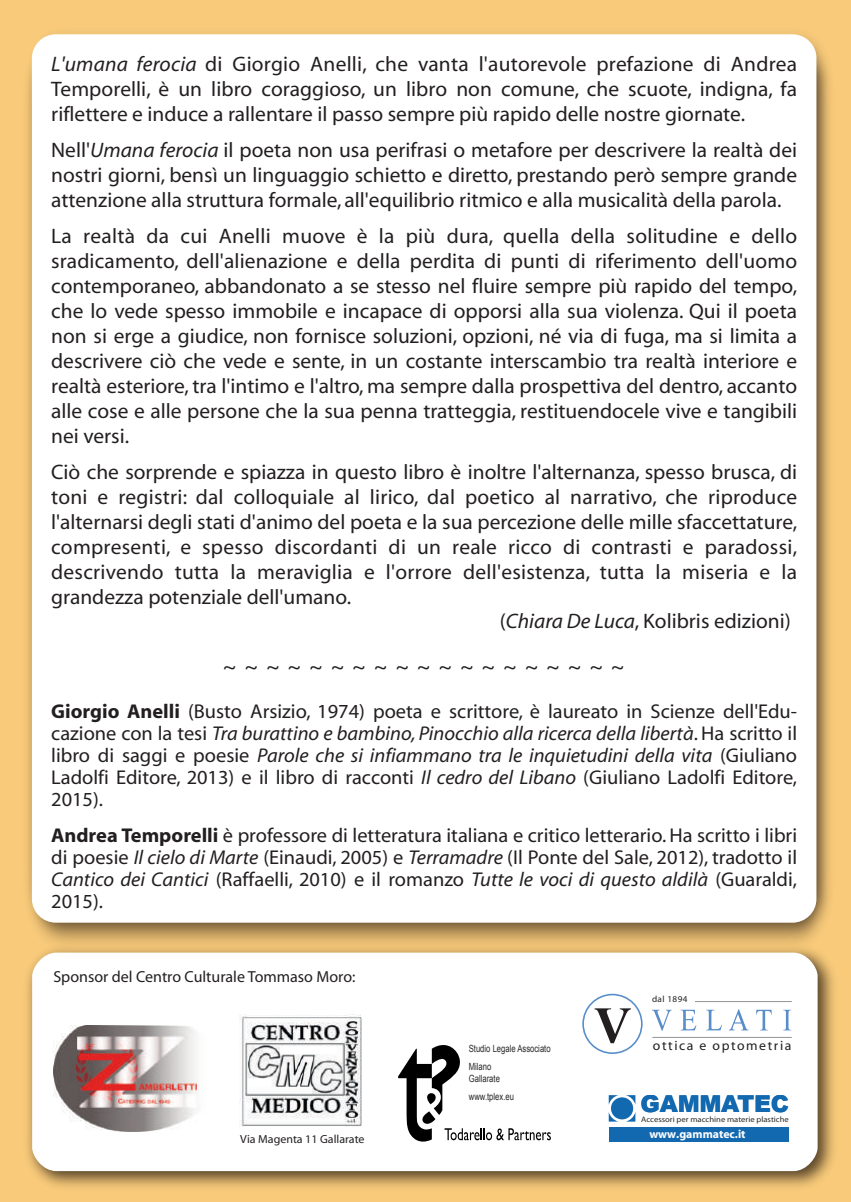
<style>
.page{position:relative;width:851px;height:1202px;background:#fff}
.page>*{position:absolute;margin:0;border:0;box-sizing:border-box;transform-origin:0 0}
.t1{font:900 23.2px "Arial";letter-spacing:-.01em;color:#1369b0}
.t2{font:italic 22px "Myriad";color:#231f20}
.t3{font:21px/25px "Myriad";color:#231f20;text-align:justify}
.t4{font:20px/22px "Myriad";color:#231f20;text-align:justify}
.t5{font:16px "Myriad";color:#231f20}
.t6{font:13.4px "Myriad";letter-spacing:.115em;color:#231f20}
.t7{font:11.8px "Myriad";color:#231f20}
.t8{font:700 11.8px "Myriad";color:#fff}
.t9{font:9.8px/17.8px "Arial";color:#282828;scale:.77 1}
.t10{font:9px "Myriad";letter-spacing:.05em;color:#231f20}
.t11{font:8px "Myriad";color:#262728;scale:1.09 1}
.s1{font-style:italic}
.s2{font-weight:700}
</style>
<div class="page">
<div style="left:0;top:0;width:850px;height:1202px;background:#f8ca7a"></div>
<img style="left:27px;top:35px;width:803px;height:905px">
<div style="left:32px;top:34px;width:784px;height:889px;background:#fff;border-radius:24px"></div>
<img style="left:27px;top:940px;width:807px;height:247px">
<div style="left:32px;top:953px;width:785px;height:218px;background:#fff;border-radius:24px"></div>
<svg style="left:398px;top:1045px;width:153px;height:96px"></svg>
<svg style="left:608px;top:1095px;width:27px;height:27px"></svg>
<div style="left:611px;top:1097px;width:22px;height:22px;background:#1369b0;border-radius:50%"></div>
<div style="left:608px;top:1127px;width:180px;height:15px;background:#1369b0"></div>
<img style="left:240px;top:1015px;width:121px;height:112px">
<svg style="left:594px;top:1008px;width:37px;height:35px"></svg>
<svg style="left:680px;top:1010px;width:16px;height:20px"></svg>
<svg style="left:706px;top:1010px;width:16px;height:20px"></svg>
<svg style="left:729px;top:1009px;width:19px;height:21px"></svg>
<svg style="left:756px;top:1010px;width:15px;height:20px"></svg>
<svg style="left:783px;top:1010px;width:8px;height:20px"></svg>
<svg style="left:652px;top:1010px;width:19px;height:21px"></svg>
<div style="left:582px;top:994px;width:60px;height:60px;border:2px solid #588dca;border-radius:50%"></div>
<hr style="left:694px;top:1001px;width:97px;height:1px;background:#939598">
<hr style="left:652px;top:1037px;width:139px;height:1px;background:#939598">
<img style="left:53px;top:1026px;width:145px;height:105px">
<p class="t3" style="left:51px;top:52px;width:747px"><span class="s1">L'umana ferocia</span> di Giorgio Anelli, che vanta l'autorevole prefazione di Andrea Temporelli, è un libro coraggioso, un libro non comune, che scuote, indigna, fa riflettere e induce a rallentare il passo sempre più rapido delle nostre giornate.</p>
<p class="t3" style="left:51px;top:138px;width:747px">Nell'<span class="s1">Umana ferocia</span> il poeta non usa perifrasi o metafore per descrivere la realtà dei nostri giorni, bensì un linguaggio schietto e diretto, prestando però sempre grande attenzione alla struttura formale, all'equilibrio ritmico e alla musicalità della parola.</p>
<p class="t3" style="left:51px;top:224px;width:747px">La realtà da cui Anelli muove è la più dura, quella della solitudine e dello sradicamento, dell'alienazione e della perdita di punti di riferimento dell'uomo contemporaneo, abbandonato a se stesso nel fluire sempre più rapido del tempo, che lo vede spesso immobile e incapace di opporsi alla sua violenza. Qui il poeta non si erge a giudice, non fornisce soluzioni, opzioni, né via di fuga, ma si limita a descrivere ciò che vede e sente, in un costante interscambio tra realtà interiore e realtà esteriore, tra l'intimo e l'altro, ma sempre dalla prospettiva del dentro, accanto alle cose e alle persone che la sua penna tratteggia, restituendocele vive e tangibili nei versi.</p>
<p class="t3" style="left:51px;top:460px;width:747px">Ciò che sorprende e spiazza in questo libro è inoltre l'alternanza, spesso brusca, di</p>
<p class="t3" style="left:51px;top:485px;width:747px">toni e registri: dal colloquiale al lirico, dal poetico al narrativo, che riproduce</p>
<p class="t3" style="left:51px;top:510px;width:747px">l'alternarsi degli stati d'animo del poeta e la sua percezione delle mille sfaccettature,</p>
<p class="t3" style="left:51px;top:535px;width:747px">compresenti, e spesso discordanti di un reale ricco di contrasti e paradossi,</p>
<p class="t3" style="left:51px;top:560px;width:747px">descrivendo tutta la meraviglia e l'orrore dell'esistenza, tutta la miseria e la</p>
<p class="t3" style="left:51px;top:585px;width:301px">grandezza potenziale dell'umano.</p>
<p class="t3" style="left:500px;top:609px;width:292px">(<span class="s1">Chiara De Luca</span>, Kolibris edizioni)</p>
<p class="t2" style="left:223px;top:656px;width:403px">~~~~~~~~~~~~~~~~~~~</p>
<p class="t4" style="left:51px;top:701px;width:747px"><span class="s2">Giorgio Anelli</span> (Busto Arsizio, 1974) poeta e scrittore, è laureato in Scienze dell'Edu&shy;cazione con la tesi <span class="s1">Tra burattino e bambino, Pinocchio alla ricerca della libertà</span>. Ha scritto il libro di saggi e poesie <span class="s1">Parole che si infiammano tra le inquietudini della vita</span> (Giuliano Ladolfi Editore, 2013) e il libro di racconti <span class="s1">Il cedro del Libano</span> (Giuliano Ladolfi Editore, 2015).</p>
<p class="t4" style="left:51px;top:825px;width:747px"><span class="s2">Andrea Temporelli</span> è professore di letteratura italiana e critico letterario.Ha scritto i libri di poesie <span class="s1">Il cielo di Marte</span> (Einaudi, 2005) e <span class="s1">Terramadre</span> (Il Ponte del Sale, 2012), tradotto il <span class="s1">Cantico dei Cantici</span> (Raffaelli, 2010) e il romanzo <span class="s1">Tutte le voci di questo aldilà</span> (Guaraldi, 2015).</p>
<p class="t5" style="left:53px;top:969px;width:303px">Sponsor del Centro Culturale Tommaso Moro:</p>
<p class="t7" style="left:240px;top:1133px;width:126px">Via Magenta 11 Gallarate</p>
<p class="t9" style="left:468px;top:1040px;width:108px">Studio Legale Associato<br>Milano</p>
<p class="t9" style="left:468px;top:1070px;width:60px">Gallarate www.tplex.eu</p>
<p class="t10" style="left:652px;top:995px;width:37px">dal 1894</p>
<p class="t6" style="left:652px;top:1039px;width:140px">ottica e optometria</p>
<p class="t1" style="left:640px;top:1087px;width:150px">GAMMATEC</p>
<p class="t8" style="left:649px;top:1128px;width:98px">www.gammatec.it</p>
<p class="t11" style="left:641px;top:1115px;width:137px">Accessori per macchine materie plastiche</p>
</div>
